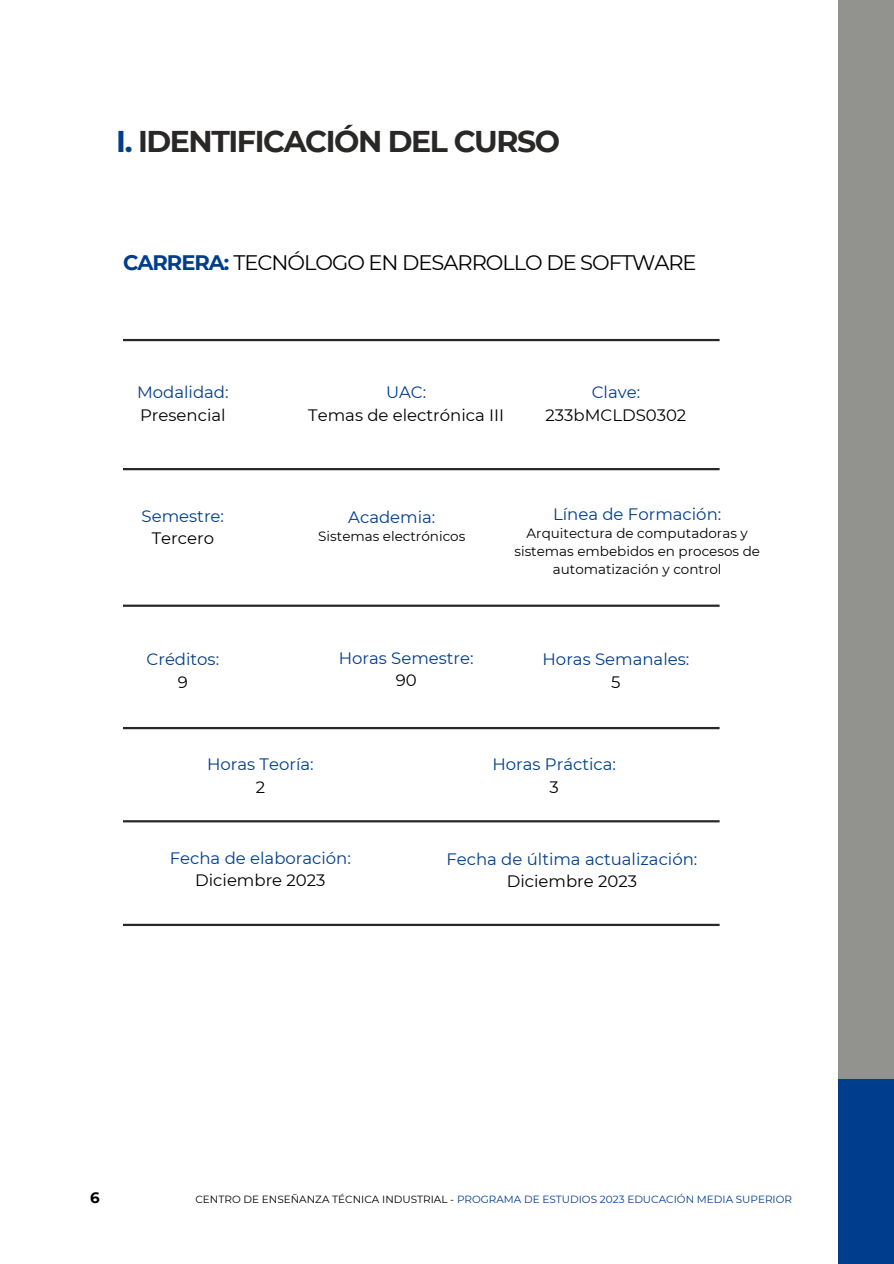
<style>
.page{position:relative;width:894px;height:1264px;background:#fff}
.page>*{position:absolute;margin:0;border:0;box-sizing:border-box;transform-origin:0 0}
.t1{font:700 30px "Montserrat";letter-spacing:-.05em;color:#2a2727}
.t2{font:21px "Montserrat";letter-spacing:-.05em;color:#000}
.t3{font:16.5px/22.5px "Montserrat";color:#013d8d;text-align:center}
.t4{font:16.5px/22.5px "Montserrat";color:#000;text-align:center}
.t5{font:700 15px "Montserrat";color:#000}
.t6{font:13.5px/18px "Montserrat";color:#000;text-align:center}
.t7{font:10.5px "Montserrat";color:#013d8d}
.s1{color:#013d8d}
.s2{font-weight:700;color:#013d8d}
.s3{color:#000}
</style>
<div class="page">
<div style="left:838px;top:0;width:55px;height:1078px;background:#92928e"></div>
<hr style="left:123px;top:339px;width:596px;height:2px;background:#2a2727">
<hr style="left:123px;top:468px;width:596px;height:2px;background:#2a2727">
<hr style="left:123px;top:604px;width:596px;height:3px;background:#2a2727">
<hr style="left:123px;top:727px;width:596px;height:2px;background:#2a2727">
<hr style="left:123px;top:820px;width:596px;height:2px;background:#2a2727">
<hr style="left:123px;top:923px;width:596px;height:3px;background:#2a2727">
<div style="left:838px;top:1078px;width:55px;height:185px;background:#013d8d"></div>
<h1 class="t1" style="left:116px;top:123px;width:445px"><span class="s1">I.</span> IDENTIFICACIÓN DEL CURSO</h1>
<h3 class="t2" style="left:123px;top:249px;width:575px"><span class="s2">CARRERA:</span> TECNÓLOGO EN DESARROLLO DE SOFTWARE</h3>
<p class="t3" style="left:137px;top:381px;width:93px">Modalidad:</p>
<h2 class="t4" style="left:140px;top:403px;width:87px">Presencial</h2>
<h3 class="t3" style="left:142px;top:504px;width:84px">Semestre:<br><span class="s3">Tercero</span></h3>
<h3 class="t4" style="left:308px;top:381px;width:197px"><span class="s1">UAC:<br></span>Temas de electrónica III</h3>
<h3 class="t4" style="left:545px;top:381px;width:142px"><span class="s1">Clave:<br></span>233bMCLDS0302</h3>
<h3 class="t3" style="left:348px;top:506px;width:89px">Academia:</h3>
<h3 class="t6" style="left:318px;top:527px;width:148px">Sistemas electrónicos</h3>
<h4 class="t3" style="left:553px;top:503px;width:170px">Línea de Formación:</h4>
<h4 class="t6" style="left:514px;top:524px;width:247px">Arquitectura de computadoras y sistemas embebidos en procesos de automatización y control</h4>
<h4 class="t3" style="left:146px;top:648px;width:74px">Créditos:<br><span class="s3">9</span></h4>
<h3 class="t3" style="left:338px;top:646px;width:136px">Horas Semestre:<br><span class="s3">90</span></h3>
<h3 class="t3" style="left:542px;top:648px;width:148px">Horas Semanales:<br><span class="s3">5</span></h3>
<h3 class="t3" style="left:207px;top:753px;width:108px">Horas Teoría:<br><span class="s3">2</span></h3>
<h3 class="t3" style="left:170px;top:846px;width:183px">Fecha de elaboración:<br><span class="s3">Diciembre 2023</span></h3>
<h3 class="t3" style="left:492px;top:753px;width:125px">Horas Práctica:<br><span class="s3">3</span></h3>
<h3 class="t3" style="left:446px;top:847px;width:252px">Fecha de última actualización:<br><span class="s3">Diciembre 2023</span></h3>
<p class="t5" style="left:90px;top:1187px;width:11px">6</p>
<h3 class="t7" style="left:195px;top:1193px;width:598px"><span class="s3">CENTRO DE ENSEÑANZA TÉCNICA INDUSTRIAL -</span> PROGRAMA DE ESTUDIOS 2023 EDUCACIÓN MEDIA SUPERIOR</h3>
</div>
